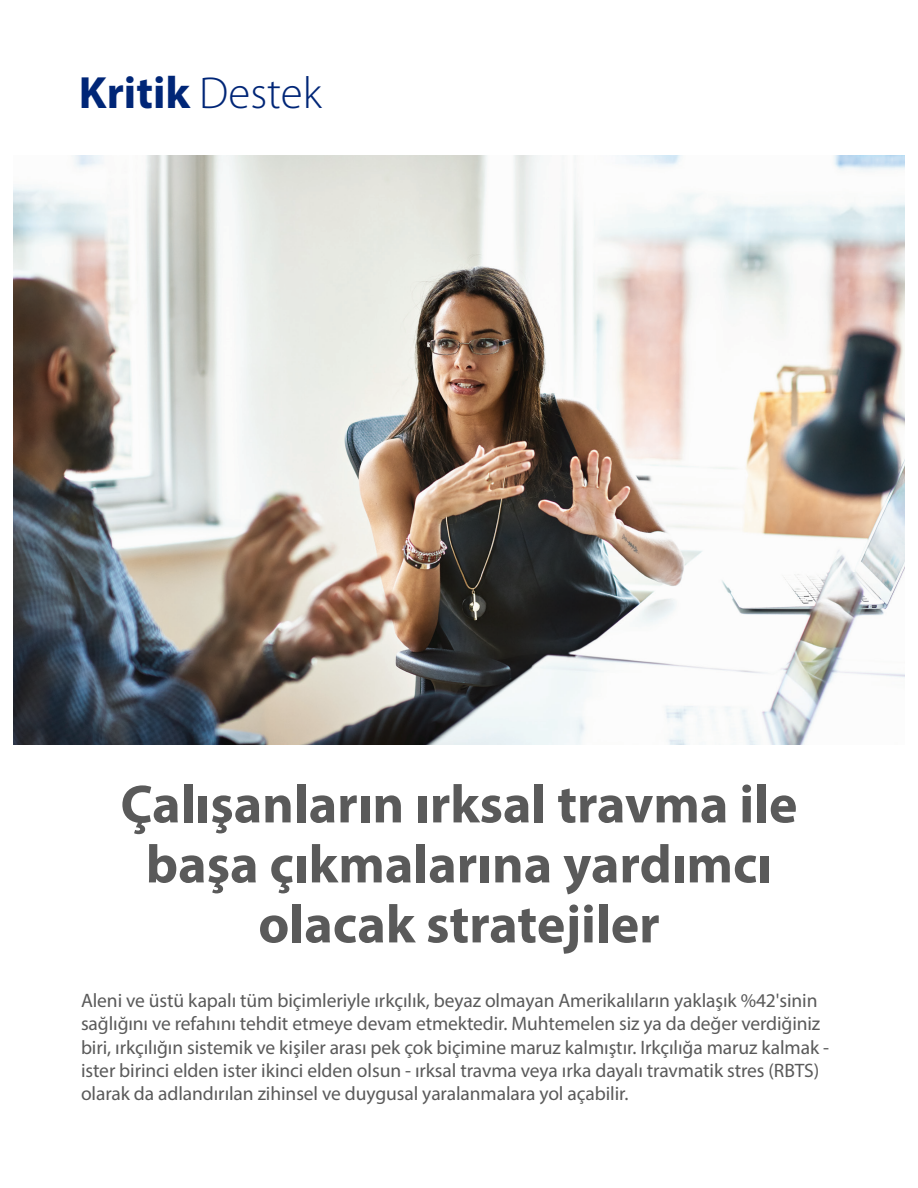
<style>
.page{position:relative;width:918px;height:1188px;background:#fff}
.page>*{position:absolute;margin:0;border:0;box-sizing:border-box;transform-origin:0 0}
.Headline{font:700 54px/60px "Myriad Pro";color:#5a5a5a;text-align:center}
.t1{font:700 45.3px "Myriad Pro";color:#002677}
.Headline-subhead{font:19.5px/23.4px "Myriad Pro";letter-spacing:-.005em;color:#5a5a5a}
.s1{font-weight:300;font-size:45px}
</style>
<div class="page">
<img style="left:14px;top:156px;width:890px;height:588px">
<h2 class="t1" style="left:79px;top:63px;width:244px">Kritik <span class="s1">Destek</span></h2>
<p class="Headline" style="left:121px;top:772px;width:678px">Çalışanların ırksal travma ile başa çıkmalarına yardımcı olacak stratejiler</p>
<p class="Headline-subhead" style="left:81px;top:988px;width:750px">Aleni ve üstü kapalı tüm biçimleriyle ırkçılık, beyaz olmayan Amerikalıların yaklaşık %42'sinin sağlığını ve refahını tehdit etmeye devam etmektedir. Muhtemelen siz ya da değer verdiğiniz biri, ırkçılığın sistemik ve kişiler arası pek çok biçimine maruz kalmıştır. Irkçılığa maruz kalmak - ister birinci elden ister ikinci elden olsun - ırksal travma veya ırka dayalı travmatik stres (RBTS) olarak da adlandırılan zihinsel ve duygusal yaralanmalara yol açabilir.</p>
</div>
